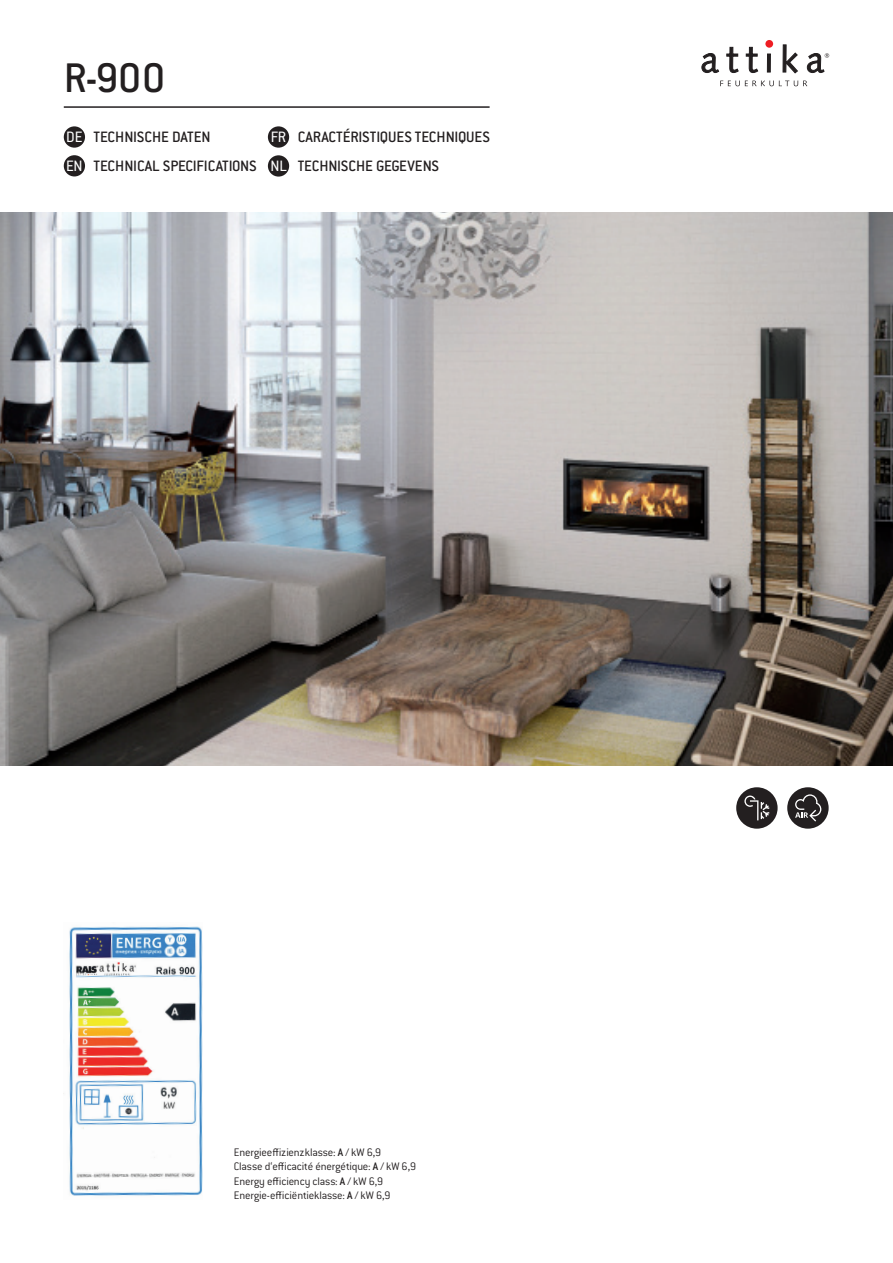
<style>
.page{position:relative;width:893px;height:1263px;background:#fff}
.page>*{position:absolute;margin:0;border:0;box-sizing:border-box;transform-origin:0 0}
.t1{font:500 45.45px "Conduit ITC Std";color:#231f20}
.t2{font:500 16.5px "Conduit ITC Std";color:#231f20}
.t3{font:16.5px "Conduit ITC Std";color:#fff}
.t4{font:300 12px/14.4px "Conduit ITC Std";letter-spacing:-.015em;color:#231f20}
.s1{font-weight:400;color:#fff}
.s2{font-weight:500}
</style>
<div class="page">
<img style="left:0;top:213px;width:893px;height:552px">
<div style="left:787px;top:787px;width:42px;height:42px;background:#231f20;border-radius:50%"></div>
<svg style="left:795px;top:794px;width:26px;height:27px"></svg>
<div style="left:736px;top:787px;width:42px;height:42px;background:#231f20;border-radius:50%"></div>
<svg style="left:744px;top:795px;width:25px;height:25px"></svg>
<hr style="left:64px;top:106px;width:426px;height:2px;background:#231f20">
<img style="left:69px;top:926px;width:134px;height:270px">
<svg style="left:720px;top:80px;width:87px;height:6px"></svg>
<svg style="left:702px;top:53px;width:17px;height:20px"></svg>
<svg style="left:726px;top:47px;width:13px;height:26px"></svg>
<svg style="left:746px;top:47px;width:12px;height:26px"></svg>
<div style="left:767px;top:54px;width:4px;height:18px;border:1px solid #231f20"></div>
<svg style="left:782px;top:44px;width:16px;height:30px"></svg>
<div style="left:765px;top:40px;width:8px;height:8px;background:#ee1d23;border-radius:50%"></div>
<svg style="left:807px;top:53px;width:22px;height:20px"></svg>
<div style="left:64px;top:126px;width:21px;height:22px;background:#231f20;border-radius:50%"></div>
<div style="left:268px;top:126px;width:21px;height:22px;background:#231f20;border-radius:50%"></div>
<div style="left:64px;top:155px;width:21px;height:21px;background:#231f20;border-radius:50%"></div>
<div style="left:268px;top:155px;width:21px;height:22px;background:#231f20;border-radius:50%"></div>
<h1 class="t1" style="left:64px;top:51px;width:103px">R-900</h1>
<h2 class="t2" style="left:298px;top:127px;width:132px">CARACTÉRISTIQUES TECHNI</h2>
<h2 class="t2" style="left:458px;top:127px;width:25px">QUES</h2>
<h2 class="t2" style="left:66px;top:127px;width:146px"><span class="s1">DE</span> TECHNISCHE DATEN</h2>
<h2 class="t3" style="left:271px;top:127px;width:17px">FR</h2>
<h2 class="t3" style="left:66px;top:156px;width:18px">EN</h2>
<h2 class="t3" style="left:270px;top:156px;width:18px">NL</h2>
<h2 class="t2" style="left:94px;top:156px;width:165px">TECHNICAL SPECIFICATIONS</h2>
<h2 class="t2" style="left:298px;top:156px;width:16px">TECHNISCHE</h2>
<h2 class="t2" style="left:376px;top:156px;width:48px">GEGEVENS</h2>
<p class="t4" style="left:234px;top:1145px;width:184px">Energieeffizienzklasse: <span class="s2">A</span> / kW 6,9<br>Classe d‘efficacité énergétique: <span class="s2">A</span> / kW 6,9<br>Energy efficiency class: <span class="s2">A</span> / kW 6,9<br>Energie-efficiëntieklasse: <span class="s2">A</span> / kW 6,9</p>
</div>
